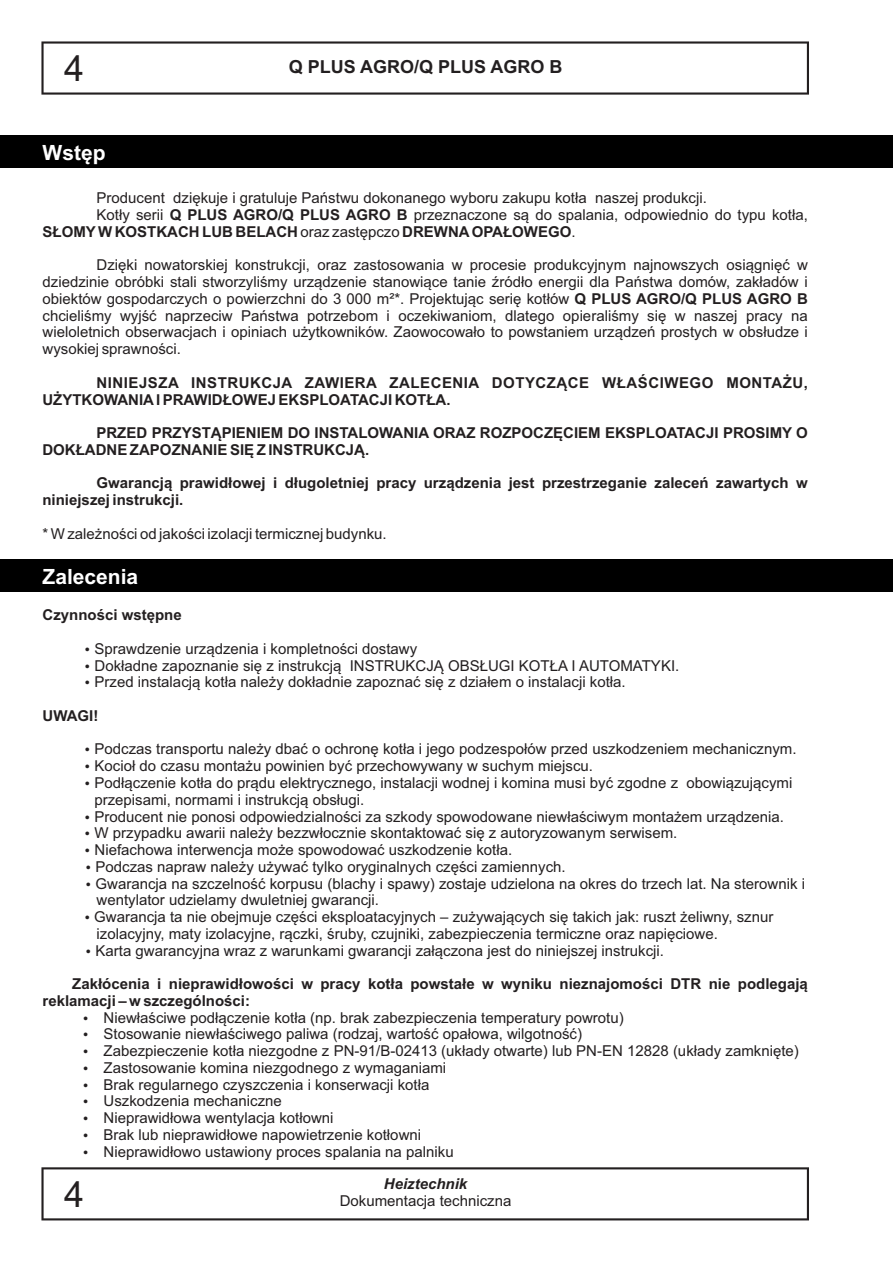
<style>
.page{position:relative;width:893px;height:1263px;background:#fff}
.page>*{position:absolute;margin:0;border:0;box-sizing:border-box;transform-origin:0 0}
.t1{font:36px "Arial";color:#231f20}
.t2{font:700 21px "Arial";color:#fff}
.t3{font:700 18px "Arial";color:#231f20}
.t4{font:15px/16.8px "Arial";color:#231f20}
.t5{font:700 15px/16.8px "Arial";color:#231f20}
.t6{font:700 15px/16.8px "Arial";letter-spacing:.035em;color:#231f20}
.t7{font:italic 700 15px "Arial";color:#231f20}
.s1{font-weight:700}
.s2{font-weight:400}
</style>
<div class="page">
<svg style="left:41px;top:41px;width:768px;height:54px"></svg>
<svg style="left:41px;top:1167px;width:768px;height:53px"></svg>
<div style="left:0;top:136px;width:893px;height:32px;background:#000"></div>
<div style="left:0;top:559px;width:893px;height:33px;background:#000"></div>
<h1 class="t1" style="left:64px;top:55px;width:22px">4</h1>
<h2 class="t2" style="left:43px;top:145px;width:65px">Wstęp</h2>
<p class="t3" style="left:289px;top:60px;width:275px">Q PLUS AGRO/Q PLUS AGRO B</p>
<p class="t4" style="left:97px;top:191px;width:612px">Producent dziękuje i gratuluje Państwu dokonanego wyboru zakupu kotła naszej produkcji.</p>
<p class="t4" style="left:97px;top:208px;width:713px">Kotły serii <span class="s1">Q PLUS AGRO/Q PLUS AGRO B</span> przeznaczone są do spalania, odpowiednio do typu kotła,</p>
<p class="t5" style="left:43px;top:225px;width:535px">SŁOMYW KOSTKACH LUB BELACH <span class="s2">oraz zastępczo</span> DREWNAOPAŁOWEGO<span class="s2">.</span></p>
<p class="t4" style="left:42px;top:258px;width:767px;text-align:justify;text-indent:54px">Dzięki nowatorskiej konstrukcji, oraz zastosowania w procesie produkcyjnym najnowszych osiągnięć w dziedzinie obróbki stali stworzyliśmy urządzenie stanowiące tanie źródło energii dla Państwa domów, zakładów i obiektów gospodarczych o powierzchni do 3 000 m²*. Projektując serię kotłów <span class="s1">Q PLUS AGRO/Q PLUS AGRO B </span>chcieliśmy wyjść naprzeciw Państwa potrzebom i oczekiwaniom, dlatego opieraliśmy się w naszej pracy na wieloletnich obserwacjach i opiniach użytkowników. Zaowocowało to powstaniem urządzeń prostych w obsłudze i wysokiej sprawności.</p>
<p class="t6" style="left:42px;top:375px;width:767px;text-indent:54px">NINIEJSZA INSTRUKCJA ZAWIERA ZALECENIA DOTYCZĄCE WŁAŚCIWEGO MONTAŻU,<br>UŻYTKOWANIAI PRAWIDŁOWEJ EKSPLOATACJI KOTŁA.</p>
<p class="t5" style="left:42px;top:426px;width:767px;text-indent:54px">PRZED PRZYSTĄPIENIEM DO INSTALOWANIA ORAZ ROZPOCZĘCIEM EKSPLOATACJI PROSIMY O<br>DOKŁADNE ZAPOZNANIE SIĘ Z INSTRUKCJĄ.</p>
<p class="t5" style="left:42px;top:476px;width:767px;text-indent:54px">Gwarancją prawidłowej i długoletniej pracy urządzenia jest przestrzeganie zaleceń zawartych w niniejszej instrukcji.</p>
<p class="t4" style="left:42px;top:526px;width:346px">* W zależności od jakości izolacji termicznej budynku.</p>
<h2 class="t2" style="left:43px;top:568px;width:97px">Zalecenia</h2>
<p class="t5" style="left:43px;top:608px;width:141px">Czynności wstępne</p>
<p class="t4" style="left:85px;top:642px;width:334px">• Sprawdzenie urządzenia i kompletności dostawy</p>
<p class="t4" style="left:85px;top:658px;width:596px">• Dokładne zapoznanie się z instrukcją INSTRUKCJĄ OBSŁUGI KOTŁA I AUTOMATYKI.</p>
<p class="t4" style="left:85px;top:675px;width:543px">• Przed instalacją kotła należy dokładnie zapoznać się z działem o instalacji kotła.</p>
<p class="t5" style="left:43px;top:709px;width:57px">UWAGI!</p>
<p class="t4" style="left:85px;top:742px;width:713px">• Podczas transportu należy dbać o ochronę kotła i jego podzespołów przed uszkodzeniem mechanicznym.</p>
<p class="t4" style="left:85px;top:759px;width:510px">• Kocioł do czasu montażu powinien być przechowywany w suchym miejscu.</p>
<p class="t4" style="left:94px;top:776px;width:700px;text-indent:-10px">• Podłączenie kotła do prądu elektrycznego, instalacji wodnej i komina musi być zgodne z obowiązującymi przepisami, normami i instrukcją obsługi.</p>
<p class="t4" style="left:85px;top:809px;width:701px">• Producent nie ponosi odpowiedzialności za szkody spowodowane niewłaściwym montażem urządzenia.</p>
<p class="t4" style="left:85px;top:826px;width:594px">• W przypadku awarii należy bezzwłocznie skontaktować się z autoryzowanym serwisem.</p>
<p class="t4" style="left:85px;top:843px;width:429px">• Niefachowa interwencja może spowodować uszkodzenie kotła.</p>
<p class="t4" style="left:86px;top:859px;width:482px">• Podczas napraw należy używać tylko oryginalnych części zamiennych.</p>
<p class="t4" style="left:97px;top:876px;width:710px;text-indent:-11px">• Gwarancja na szczelność korpusu (blachy i spawy) zostaje udzielona na okres do trzech lat. Na sterownik i wentylator udzielamy dwuletniej gwarancji.</p>
<p class="t4" style="left:97px;top:910px;width:678px;text-indent:-12px">• Gwarancja ta nie obejmuje części eksploatacyjnych – zużywających się takich jak: ruszt żeliwny, sznur izolacyjny, maty izolacyjne, rączki, śruby, czujniki, zabezpieczenia termiczne oraz napięciowe.</p>
<p class="t4" style="left:86px;top:943px;width:580px">• Karta gwarancyjna wraz z warunkami gwarancji załączona jest do niniejszej instrukcji.</p>
<p class="t5" style="left:43px;top:977px;width:767px;text-indent:30px">Zakłócenia i nieprawidłowości w pracy kotła powstałe w wyniku nieznajomości DTR nie podlegają reklamacji – w szczególności:</p>
<p class="t4" style="left:83px;top:1010px;width:543px">• Niewłaściwe podłączenie kotła (np. brak zabezpieczenia temperatury powrotu)</p>
<p class="t4" style="left:83px;top:1027px;width:501px">• Stosowanie niewłaściwego paliwa (rodzaj, wartość opałowa, wilgotność)</p>
<p class="t4" style="left:83px;top:1044px;width:718px">• Zabezpieczenie kotła niezgodne z PN-91/B-02413 (układy otwarte) lub PN-EN 12828 (układy zamknięte)</p>
<p class="t4" style="left:83px;top:1060px;width:365px">• Zastosowanie komina niezgodnego z wymaganiami</p>
<p class="t4" style="left:83px;top:1077px;width:348px">• Brak regularnego czyszczenia i konserwacji kotła</p>
<p class="t4" style="left:83px;top:1094px;width:201px">• Uszkodzenia mechaniczne</p>
<p class="t4" style="left:83px;top:1111px;width:252px">• Nieprawidłowa wentylacja kotłowni</p>
<p class="t4" style="left:83px;top:1128px;width:340px">• Brak lub nieprawidłowe napowietrzenie kotłowni</p>
<p class="t4" style="left:83px;top:1144px;width:372px">• Nieprawidłowo ustawiony proces spalania na palniku</p>
<h1 class="t1" style="left:64px;top:1180px;width:22px">4</h1>
<p class="t7" style="left:384px;top:1178px;width:85px">Heiztechnik</p>
<p class="t4" style="left:340px;top:1194px;width:173px">Dokumentacja techniczna</p>
</div>
